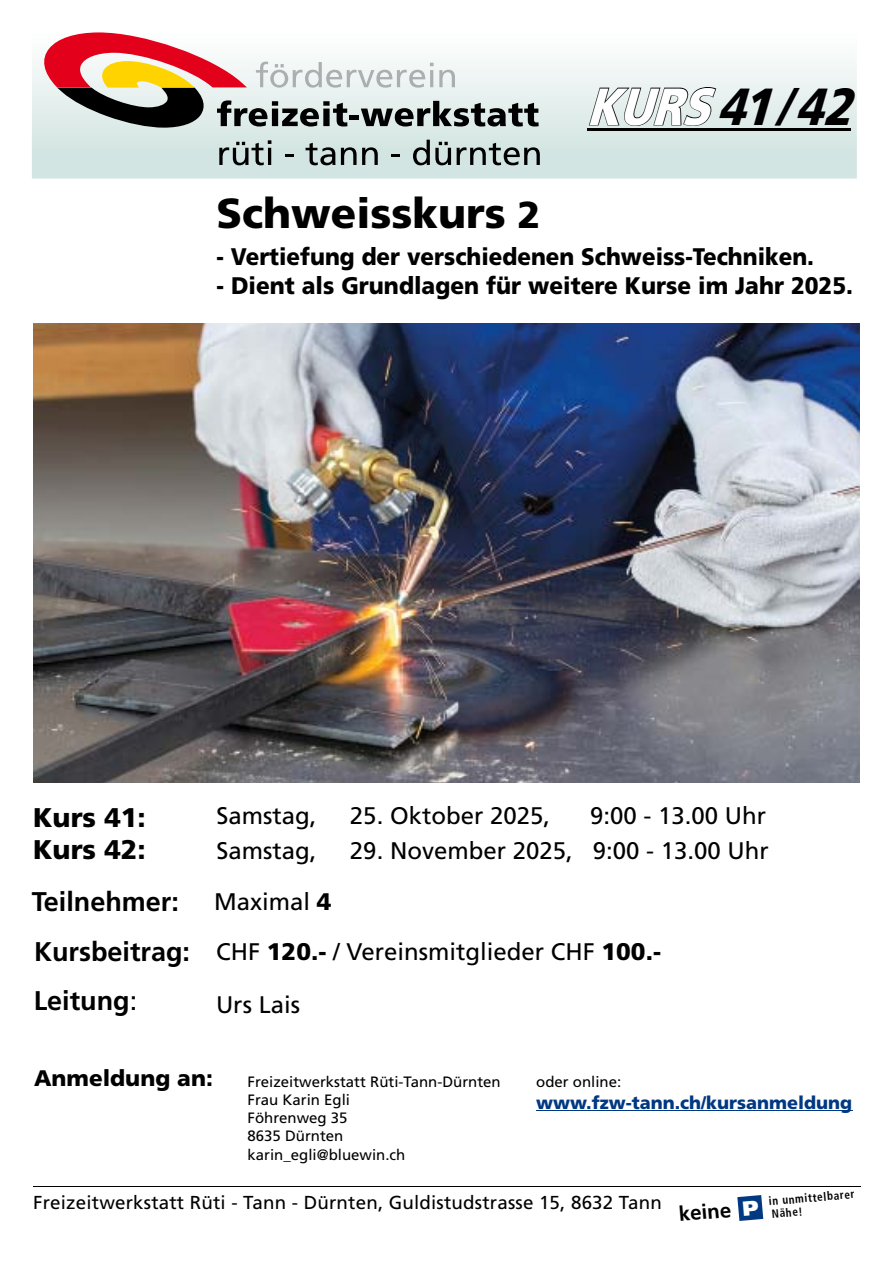
<style>
.page{position:relative;width:893px;height:1263px;background:#fff}
.page>*{position:absolute;margin:0;border:0;box-sizing:border-box;transform-origin:0 0}
.t1{font:italic 900 52.2px "Frutiger";color:#000;scale:.86 1}
.t2{font:900 42px "Frutiger";color:#000}
.t3{font:700 27px "Frutiger";color:#000}
.t4{font:900 27px/32.4px "Frutiger";color:#000}
.t5{font:24px "Frutiger";color:#000}
.t6{font:900 24px "Frutiger";color:#000;scale:.93 1}
.t7{font:900 24px "Frutiger";color:#000;scale:.94 1}
.t8{font:900 22.5px "Frutiger";color:#000}
.t9{font:18.75px "Frutiger";letter-spacing:.01em;color:#000}
.t10{font:900 18px "Frutiger";color:#003882}
.t11{font:15px/18px "Frutiger";color:#000}
.t12{font:700 condensed 11.85px/12.6px "Frutiger";color:#000;scale:.94 1}
.s1{font-size:37.5px}
.s2{color:#fff}
.s3{font-weight:900}
.s4{font-weight:700;font-size:27px}
.s5{font-weight:400}
.s6{font-stretch:normal;font-size:20.55px}
.s7{font-weight:900;font-stretch:normal;font-size:20.55px;color:#fff}
</style>
<div class="page">
<svg style="left:32px;top:60px;width:825px;height:119px;background:#dae8e6"></svg>
<svg style="left:41px;top:32px;width:498px;height:96px"></svg>
<svg style="left:219px;top:140px;width:52px;height:25px"></svg>
<svg style="left:285px;top:155px;width:9px;height:2px"></svg>
<svg style="left:306px;top:143px;width:29px;height:22px"></svg>
<svg style="left:341px;top:147px;width:37px;height:18px"></svg>
<svg style="left:391px;top:155px;width:9px;height:2px"></svg>
<svg style="left:413px;top:140px;width:38px;height:25px"></svg>
<svg style="left:457px;top:143px;width:83px;height:22px;background:#8f9b99"></svg>
<hr style="left:587px;top:129px;width:263px;height:2px;background:#000">
<svg style="left:588px;top:86px;width:129px;height:41px;background:#bbc4c2"></svg>
<img style="left:34px;top:323px;width:825px;height:460px">
<svg style="left:737px;top:1195px;width:26px;height:26px"></svg>
<hr style="left:33px;top:1186px;width:828px;height:1px;background:#000">
<hr style="left:536px;top:1110px;width:316px;height:1px;background:#003882">
<h2 class="t2" style="left:217px;top:188px;width:325px">Schweisskurs <span class="s1">2</span></h2>
<h1 class="t1" style="left:587px;top:75px;width:328px"><span class="s2">KURS</span> 41/42</h1>
<p class="t6" style="left:217px;top:242px;width:644px">- Vertiefung der verschiedenen Schweiss-Techniken.</p>
<p class="t7" style="left:217px;top:271px;width:679px">- Dient als Grundlagen für weitere Kurse im Jahr 2025.</p>
<p class="t4" style="left:33px;top:800px;width:114px">Kurs 41:<br>Kurs 42:</p>
<p class="t5" style="left:217px;top:802px;width:102px">Samstag,</p>
<p class="t5" style="left:350px;top:802px;width:202px">25. Oktober 2025,</p>
<p class="t5" style="left:590px;top:802px;width:178px">9:00 - 13.00 Uhr</p>
<p class="t5" style="left:217px;top:837px;width:102px">Samstag,</p>
<p class="t5" style="left:350px;top:837px;width:420px">29. November 2025, 9:00 - 13.00 Uhr</p>
<p class="t3" style="left:32px;top:885px;width:149px">Teilnehmer:</p>
<p class="t5" style="left:214px;top:887px;width:119px">Maximal <span class="s3">4</span></p>
<p class="t5" style="left:34px;top:937px;width:628px"><span class="s4">Kursbeitrag:</span> CHF <span class="s3">120.-</span> / Vereinsmitglieder CHF <span class="s3">100.-</span></p>
<p class="t3" style="left:34px;top:985px;width:105px">Leitung<span class="s5">:</span></p>
<p class="t5" style="left:216px;top:990px;width:86px">Urs Lais</p>
<p class="t8" style="left:34px;top:1064px;width:180px">Anmeldung an:</p>
<p class="t11" style="left:536px;top:1073px;width:87px">oder online:</p>
<p class="t10" style="left:536px;top:1092px;width:318px">www.fzw-tann.ch/kursanmeldung</p>
<p class="t11" style="left:248px;top:1073px;width:255px">Freizeitwerkstatt Rüti-Tann-Dürnten<br>Frau Karin Egli<br>Föhrenweg 35<br>8635 Dürnten karin_egli@bluewin.ch</p>
<p class="t9" style="left:33px;top:1192px;width:630px">Freizeitwerkstatt Rüti - Tann - Dürnten, Guldistudstrasse 15, 8632 Tann</p>
<p class="t12" style="left:770px;top:1195px;width:91px;text-indent:-93px;rotate:-5deg"><span class="s6">keine</span> <span class="s7">P</span> in unmittelbarer<br>Nähe!</p>
</div>
